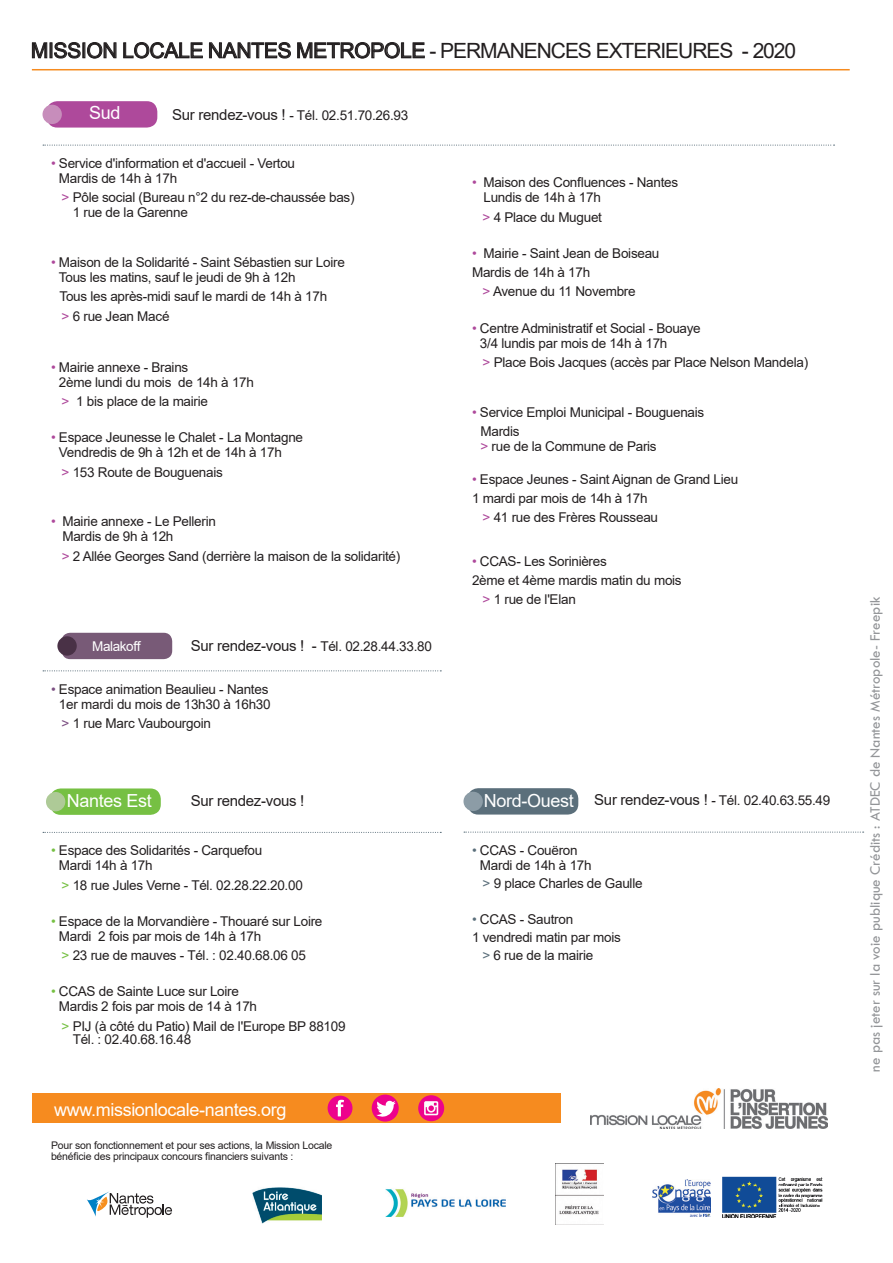
<style>
.page{position:relative;width:893px;height:1263px;background:#fff}
.page>*{position:absolute;margin:0;border:0;box-sizing:border-box;transform-origin:0 0}
.t1{font:21px "Arial";letter-spacing:-.015em;color:#231f20}
.t2{font:18px "Arial";letter-spacing:-.02em;color:#fff}
.t3{font:15px "Tw Cen";color:#939598}
.t4{font:15px "Arial";letter-spacing:-.02em;color:#231f20}
.t5{font:13.5px/15px "Arial";letter-spacing:-.02em;color:#231f20}
.t6{font:13.5px "Arial";letter-spacing:-.03em;color:#fff}
.t7{font:10.5px/10.5px "Arial";letter-spacing:-.02em;color:#231f20}
.s1{font-size:15px}
.s2{color:#ae499b}
.s3{color:#7c4f82}
.s4{color:#76c043}
.s5{font-size:18px;color:#fff}
.s6{color:#5b6f7b}
</style>
<div class="page">
<img style="left:591px;top:1088px;width:236px;height:40px">
<svg style="left:32px;top:42px;width:85px;height:17px"></svg>
<svg style="left:123px;top:42px;width:80px;height:17px"></svg>
<svg style="left:209px;top:42px;width:82px;height:17px"></svg>
<svg style="left:297px;top:42px;width:128px;height:17px"></svg>
<div style="left:32px;top:1093px;width:529px;height:30px;background:#f68b1f"></div>
<hr style="left:32px;top:69px;width:818px;height:1px;background:#f68b1f">
<svg style="left:43px;top:145px;width:791px;height:1px"></svg>
<div style="left:47px;top:101px;width:110px;height:27px;background:#ae499b;border-radius:10px"></div>
<div style="left:43px;top:105px;width:19px;height:19px;background:#c78dbb;border-radius:50%"></div>
<img style="left:386px;top:1189px;width:120px;height:28px">
<svg style="left:87px;top:1191px;width:85px;height:27px"></svg>
<img style="left:653px;top:1179px;width:58px;height:37px">
<svg style="left:43px;top:832px;width:398px;height:1px"></svg>
<div style="left:50px;top:788px;width:111px;height:27px;background:#76c043;border-radius:10px"></div>
<div style="left:46px;top:792px;width:19px;height:19px;background:#aeca97;border-radius:50%"></div>
<svg style="left:464px;top:831px;width:400px;height:2px"></svg>
<div style="left:468px;top:788px;width:110px;height:26px;background:#5b6f7b;border-radius:10px"></div>
<div style="left:463px;top:792px;width:20px;height:19px;background:#8c9ca6;border-radius:50%"></div>
<img style="left:252px;top:1187px;width:69px;height:36px">
<img style="left:722px;top:1176px;width:101px;height:42px">
<img style="left:555px;top:1163px;width:48px;height:62px">
<div style="left:62px;top:633px;width:110px;height:26px;background:#785a77;border-radius:9px"></div>
<div style="left:57px;top:636px;width:20px;height:20px;background:#493146;border-radius:50%"></div>
<svg style="left:43px;top:670px;width:398px;height:1px"></svg>
<div style="left:328px;top:1096px;width:24px;height:24px;background:#ed028c;border-radius:50%"></div>
<svg style="left:336px;top:1100px;width:8px;height:16px"></svg>
<div style="left:372px;top:1094px;width:27px;height:27px;background:#ed028c;border-radius:50%"></div>
<svg style="left:376px;top:1100px;width:20px;height:17px"></svg>
<svg style="left:418px;top:1095px;width:26px;height:26px"></svg>
<svg style="left:424px;top:1101px;width:14px;height:14px"></svg>
<h1 class="t1" style="left:31px;top:36px;width:767px">MISSION LOCALE NANTES METROPOLE - PERMANENCES EXTERIEURES - 2020</h1>
<h2 class="t2" style="left:89px;top:101px;width:33px">Sud</h2>
<p class="t5" style="left:172px;top:108px;width:238px"><span class="s1">Sur rendez-vous !</span> - Tél. 02.51.70.26.93</p>
<p class="t5" style="left:59px;top:156px;width:238px;text-indent:-8px"><span class="s2">•</span> Service d'information et d'accueil - Vertou<br>Mardis de 14h à 17h</p>
<p class="t5" style="left:73px;top:190px;width:283px;text-indent:-11px"><span class="s2">&gt;</span> Pôle social (Bureau n°2 du rez-de-chaussée bas)<br>1 rue de la Garenne</p>
<p class="t5" style="left:59px;top:255px;width:287px;text-indent:-8px"><span class="s2">•</span> Maison de la Solidarité - Saint Sébastien sur Loire<br>Tous les matins, sauf le jeudi de 9h à 12h</p>
<p class="t5" style="left:60px;top:287px;width:269px;line-height:19.2px">Tous les après-midi sauf le mardi de 14h à 17h <span class="s2">&gt;</span> 6 rue Jean Macé</p>
<p class="t5" style="left:59px;top:360px;width:196px;text-indent:-8px"><span class="s2">•</span> Mairie annexe - Brains<br>2ème lundi du mois de 14h à 17h</p>
<p class="t5" style="left:62px;top:394px;width:148px"><span class="s2">&gt;</span> 1 bis place de la mairie</p>
<p class="t5" style="left:59px;top:430px;width:246px;text-indent:-8px"><span class="s2">•</span> Espace Jeunesse le Chalet - La Montagne<br>Vendredis de 9h à 12h et de 14h à 17h</p>
<p class="t5" style="left:62px;top:464px;width:163px"><span class="s2">&gt;</span> 153 Route de Bouguenais</p>
<p class="t5" style="left:62px;top:514px;width:155px;text-indent:-11px"><span class="s2">•</span> Mairie annexe - Le Pellerin<br>Mardis de 9h à 12h</p>
<p class="t5" style="left:62px;top:548px;width:340px"><span class="s2">&gt;</span> 2 Allée Georges Sand (derrière la maison de la solidarité)</p>
<p class="t5" style="left:191px;top:639px;width:243px"><span class="s1">Sur rendez-vous ! -</span> Tél. 02.28.44.33.80</p>
<p class="t6" style="left:92px;top:637px;width:50px">Malakoff</p>
<p class="t5" style="left:51px;top:681px;width:221px;text-align:center"><span class="s3">•</span> Espace animation Beaulieu - Nantes<br>1er mardi du mois de 13h30 à 16h30</p>
<p class="t5" style="left:62px;top:716px;width:151px"><span class="s3">&gt;</span> 1 rue Marc Vaubourgoin</p>
<h2 class="t2" style="left:67px;top:788px;width:86px">Nantes Est</h2>
<p class="t4" style="left:191px;top:790px;width:115px">Sur rendez-vous !</p>
<p class="t5" style="left:59px;top:843px;width:205px;text-indent:-8px"><span class="s4">•</span> Espace des Solidarités - Carquefou<br>Mardi 14h à 17h</p>
<p class="t5" style="left:62px;top:877px;width:243px"><span class="s4">&gt;</span> 18 rue Jules Verne - Tél. 02.28.22.20.00</p>
<p class="t5" style="left:59px;top:913px;width:265px;text-indent:-8px"><span class="s4">•</span> Espace de la Morvandière - Thouaré sur Loire<br>Mardi 2 fois par mois de 14h à 17h</p>
<p class="t5" style="left:62px;top:948px;width:246px"><span class="s4">&gt;</span> 23 rue de mauves - Tél. : 02.40.68.06 05</p>
<p class="t5" style="left:59px;top:984px;width:200px;text-indent:-8px"><span class="s4">•</span> CCAS de Sainte Luce sur Loire<br>Mardis 2 fois par mois de 14 à 17h</p>
<p class="t5" style="left:73px;top:1019px;width:274px;line-height:13.5px;text-indent:-11px"><span class="s4">&gt;</span> PIJ (à côté du Patio) Mail de l'Europe BP 88109<br>Tél. : 02.40.68.16.48</p>
<h2 class="t2" style="left:54px;top:1097px;width:234px">www.missionlocale-nantes.org</h2>
<p class="t7" style="left:51px;top:1140px;width:283px">Pour son fonctionnement et pour ses actions, la Mission Locale bénéficie des principaux concours financiers suivants :</p>
<p class="t5" style="left:483px;top:175px;width:196px;text-indent:-11px"><span class="s2">•</span> Maison des Confluences - Nantes<br>Lundis de 14h à 17h</p>
<p class="t5" style="left:483px;top:209px;width:121px"><span class="s2">&gt;</span> 4 Place du Muguet</p>
<p class="t5" style="left:472px;top:245px;width:189px"><span class="s2">•</span> Mairie - Saint Jean de Boiseau</p>
<p class="t5" style="left:472px;top:265px;width:120px">Mardis de 14h à 17h</p>
<p class="t5" style="left:483px;top:284px;width:155px"><span class="s2">&gt;</span> Avenue du 11 Novembre</p>
<p class="t5" style="left:480px;top:320px;width:222px;text-indent:-8px"><span class="s2">•</span> Centre Administratif et Social - Bouaye<br>3/4 lundis par mois de 14h à 17h</p>
<p class="t5" style="left:483px;top:354px;width:327px"><span class="s2">&gt;</span> Place Bois Jacques (accès par Place Nelson Mandela)</p>
<p class="t5" style="left:480px;top:402px;width:225px;line-height:19.2px;text-indent:-9px"><span class="s2">•</span> Service Emploi Municipal - Bouguenais<br>Mardis</p>
<p class="t5" style="left:480px;top:438px;width:178px"><span class="s2">&gt;</span> rue de la Commune de Paris</p>
<p class="t5" style="left:472px;top:471px;width:268px"><span class="s2">•</span> Espace Jeunes - Saint Aignan de Grand Lieu</p>
<p class="t5" style="left:472px;top:490px;width:177px">1 mardi par mois de 14h à 17h</p>
<p class="t5" style="left:483px;top:510px;width:177px"><span class="s2">&gt;</span> 41 rue des Frères Rousseau</p>
<p class="t5" style="left:472px;top:553px;width:136px"><span class="s2">•</span> CCAS- Les Sorinières</p>
<p class="t5" style="left:472px;top:572px;width:211px">2ème et 4ème mardis matin du mois</p>
<p class="t5" style="left:483px;top:592px;width:95px"><span class="s2">&gt;</span> 1 rue de l'Elan</p>
<p class="t5" style="left:484px;top:793px;width:348px"><span class="s5">Nord-Ouest</span> <span class="s1">Sur rendez-vous !</span> - Tél. 02.40.63.55.49</p>
<p class="t5" style="left:480px;top:843px;width:113px;text-indent:-8px"><span class="s6">•</span> CCAS - Couëron<br>Mardi de 14h à 17h</p>
<p class="t5" style="left:483px;top:875px;width:161px"><span class="s6">&gt;</span> 9 place Charles de Gaulle</p>
<p class="t5" style="left:472px;top:912px;width:103px"><span class="s6">•</span> CCAS - Sautron</p>
<p class="t5" style="left:472px;top:929px;width:150px">1 vendredi matin par mois</p>
<p class="t5" style="left:482px;top:947px;width:112px"><span class="s6">&gt;</span> 6 rue de la mairie</p>
<p class="t3" style="left:866px;top:1071px;width:477px;rotate:-90deg">ne pas jeter sur la voie publique Crédits : ATDEC de Nantes Métropole- Freepik</p>
</div>
